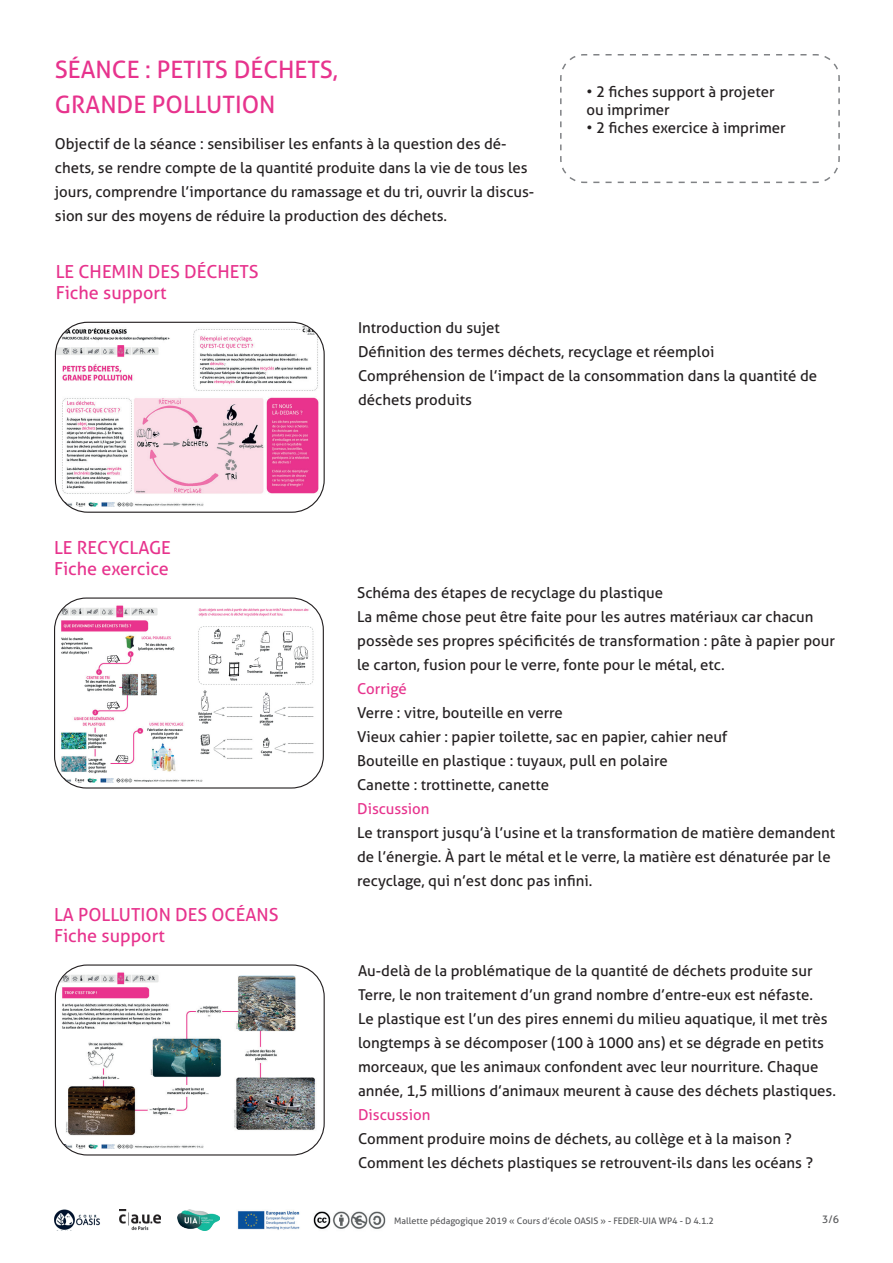
<style>
.page{position:relative;width:893px;height:1263px;background:#fff}
.page>*{position:absolute;margin:0;border:0;box-sizing:border-box;transform-origin:0 0}
.t1{font:24px/34.5px "Aller";color:#e7338d}
.t2{font:18px/21px "Aller";color:#e7338d}
.t3{font:15px/24px "Aller";color:#231f20}
.t4{font:15px "Aller";color:#e7338d}
.t5{font:10.5px "Aller";color:#57585a}
.t6{font:9px "Aller";color:#57585a}
</style>
<div class="page">
<img style="left:119px;top:1209px;width:42px;height:21px">
<img style="left:237px;top:1211px;width:63px;height:19px">
<img style="left:177px;top:1209px;width:43px;height:21px">
<img style="left:54px;top:1209px;width:21px;height:21px">
<img style="left:76px;top:1214px;width:24px;height:11px">
<img style="left:313px;top:1211px;width:73px;height:18px">
<img style="left:55px;top:322px;width:269px;height:190px">
<div style="left:55px;top:322px;width:270px;height:191px;border:1px solid #231f20;border-radius:32px"></div>
<img style="left:55px;top:599px;width:268px;height:189px">
<div style="left:54px;top:597px;width:270px;height:191px;border:1px solid #231f20;border-radius:32px"></div>
<svg style="left:560px;top:54px;width:280px;height:130px"></svg>
<img style="left:55px;top:966px;width:269px;height:189px">
<div style="left:55px;top:964px;width:270px;height:191px;border:1px solid #231f20;border-radius:32px"></div>
<h1 class="t1" style="left:55px;top:52px;width:285px">SÉANCE : PETITS DÉCHETS,<br>GRANDE POLLUTION</h1>
<p class="t3" style="left:55px;top:132px;width:481px">Objectif de la séance : sensibiliser les enfants à la question des dé&shy;chets, se rendre compte de la quantité produite dans la vie de tous les jours, comprendre l’importance du ramassage et du tri, ouvrir la discus&shy;sion sur des moyens de réduire la production des déchets.</p>
<p class="t2" style="left:56px;top:261px;width:204px">LE CHEMIN DES DÉCHETS<br>Fiche support</p>
<p class="t3" style="left:586px;top:83px;width:190px;line-height:18px">• 2 fiches support à projeter ou imprimer</p>
<p class="t3" style="left:586px;top:116px;width:201px">• 2 fiches exercice à imprimer</p>
<p class="t2" style="left:54px;top:537px;width:118px">LE RECYCLAGE<br>Fiche exercice</p>
<p class="t2" style="left:54px;top:904px;width:226px">LA POLLUTION DES OCÉANS<br>Fiche support</p>
<p class="t3" style="left:358px;top:315px;width:461px">Introduction du sujet<br>Définition des termes déchets, recyclage et réemploi Compréhension de l’impact de la consommation dans la quantité de déchets produits</p>
<p class="t3" style="left:357px;top:581px;width:479px">Schéma des étapes de recyclage du plastique<br>La même chose peut être faite pour les autres matériaux car chacun possède ses propres spécificités de transformation : pâte à papier pour le carton, fusion pour le verre, fonte pour le métal, etc.</p>
<p class="t4" style="left:357px;top:680px;width:51px">Corrigé</p>
<p class="t3" style="left:357px;top:701px;width:372px">Verre : vitre, bouteille en verre<br>Vieux cahier : papier toilette, sac en papier, cahier neuf Bouteille en plastique : tuyaux, pull en polaire<br>Canette : trottinette, canette</p>
<p class="t4" style="left:357px;top:800px;width:74px">Discussion</p>
<p class="t3" style="left:357px;top:821px;width:480px">Le transport jusqu’à l’usine et la transformation de matière demandent de l’énergie. À part le métal et le verre, la matière est dénaturée par le recyclage, qui n’est donc pas infini.</p>
<p class="t3" style="left:358px;top:958px;width:480px">Au-delà de la problématique de la quantité de déchets produite sur Terre, le non traitement d’un grand nombre d’entre-eux est néfaste.<br>Le plastique est l’un des pires ennemi du milieu aquatique, il met très longtemps à se décomposer (100 à 1000 ans) et se dégrade en petits morceaux, que les animaux confondent avec leur nourriture. Chaque année, 1,5 millions d’animaux meurent à cause des déchets plastiques.</p>
<p class="t4" style="left:358px;top:1105px;width:74px">Discussion</p>
<p class="t3" style="left:358px;top:1126px;width:456px">Comment produire moins de déchets, au collège et à la maison ?<br>Comment les déchets plastiques se retrouvent-ils dans les océans ?</p>
<p class="t6" style="left:394px;top:1215px;width:321px">Mallette pédagogique 2019 « Cours d’école OASIS » - FEDER-UIA WP4 - D 4.1.2</p>
<p class="t5" style="left:822px;top:1213px;width:18px">3/6</p>
</div>
